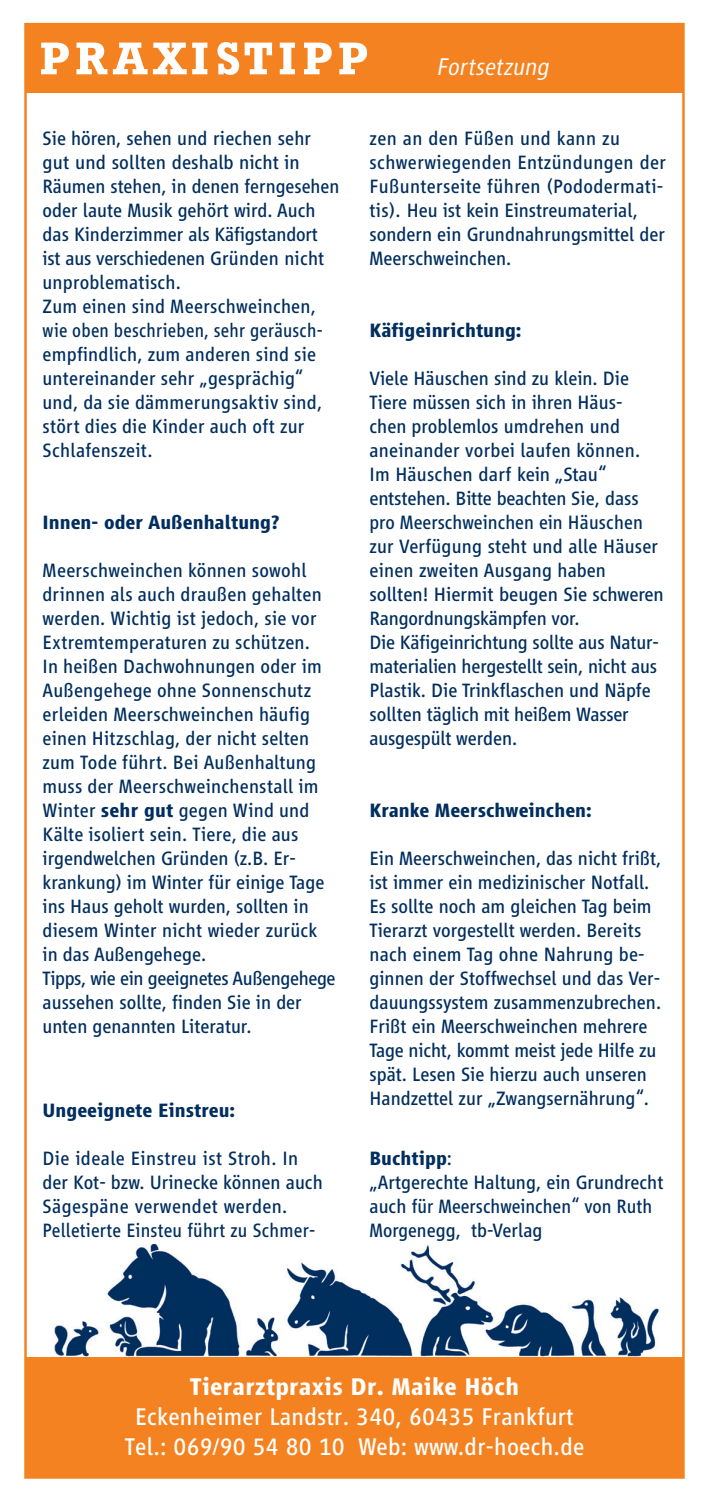
<style>
.page{position:relative;width:709px;height:1503px;background:#fff}
.page>*{position:absolute;margin:0;border:0;box-sizing:border-box;transform-origin:0 0}
.t1{font:25px "Vialog";letter-spacing:.01em;color:#fff}
.t2{font:700 25px "Vialog";letter-spacing:.01em;color:#fff}
.t3{font:italic 300 25px "Vialog";color:#fff}
.Fließtext{font:20px/24px "Vialog";color:#002e5e}
.Hervorhebung{font:20px/24px "Vialog";letter-spacing:-.01em;color:#002e5e}
.Fließtext-2{font:20px/24px "Vialog";letter-spacing:.02em;color:#002e5e}
.Fließtext-3{font:700 20px "Vialog";color:#002e5e}
.Hervorhebung-2{font:700 20px "Vialog";color:#002e5e}
.s1{font-weight:700}
.s2{font-weight:400}
</style>
<div class="page">
<img style="left:54px;top:1244px;width:631px;height:123px">
<div style="left:26px;top:24px;width:657px;height:68px;background:#f58220"></div>
<div style="left:26px;top:1356px;width:657px;height:121px;background:#f58220"></div>
<svg style="left:41px;top:42px;width:326px;height:33px"></svg>
<p class="Fließtext" style="left:43px;top:126px;width:298px">Sie hören, sehen und riechen sehr gut und sollten deshalb nicht in<br>Räumen stehen, in denen ferngesehen oder laute Musik gehört wird. Auch das Kinderzimmer als Käfigstandort ist aus verschiedenen Gründen nicht unproblematisch.<br>Zum einen sind Meerschweinchen, wie oben beschrieben, sehr geräusch&shy;empfindlich, zum anderen sind sie untereinander sehr „gesprächig“ und, da sie dämmerungsaktiv sind, stört dies die Kinder auch oft zur<br>Schlafenszeit.</p>
<p class="Hervorhebung-2" style="left:43px;top:511px;width:238px">Innen- oder Außenhaltung?</p>
<p class="Fließtext" style="left:43px;top:558px;width:283px">Meerschweinchen können sowohl drinnen als auch draußen gehalten werden. Wichtig ist jedoch, sie vor<br>Extremtemperaturen zu schützen.<br>In heißen Dachwohnungen oder im<br>Außengehege ohne Sonnenschutz erleiden Meerschweinchen häufig einen Hitzschlag, der nicht selten zum Tode führt. Bei Außenhaltung muss der Meerschweinchenstall im<br>Winter <span class="s1">sehr gut</span> gegen Wind und<br>Kälte isoliert sein. Tiere, die aus irgendwelchen Gründen (z.B. Er&shy;krankung) im Winter für einige Tage ins Haus geholt wurden, sollten in diesem Winter nicht wieder zurück in das Außengehege.</p>
<p class="Fließtext" style="left:43px;top:966px;width:294px">Tipps, wie ein geeignetes Außengehege aussehen sollte, finden Sie in der unten genannten Literatur.</p>
<p class="Fließtext-3" style="left:43px;top:1099px;width:194px">Ungeeignete Einstreu:</p>
<p class="Fließtext" style="left:43px;top:1146px;width:282px">Die ideale Einstreu ist Stroh. In der Kot- bzw. Urinecke können auch Sägespäne verwendet werden.<br>Pelletierte Einsteu führt zu Schmer-</p>
<p class="t3" style="left:436px;top:53px;width:119px">Fortsetzung</p>
<p class="Fließtext-2" style="left:369px;top:126px;width:298px">zen an den Füßen und kann zu schwerwiegenden Entzündungen der Fußunterseite führen (Pododermati&shy;tis). Heu ist kein Einstreumaterial,</p>
<p class="Fließtext" style="left:369px;top:222px;width:297px">sondern ein Grundnahrungsmittel der<br>Meerschweinchen.</p>
<p class="Fließtext-3" style="left:369px;top:319px;width:154px">Käfigeinrichtung:</p>
<p class="Fließtext" style="left:369px;top:366px;width:296px">Viele Häuschen sind zu klein. Die<br>Tiere müssen sich in ihren Häus&shy;chen problemlos umdrehen und aneinander vorbei laufen können.<br>Im Häuschen darf kein „Stau“ entstehen. Bitte beachten Sie, dass pro Meerschweinchen ein Häuschen zur Verfügung steht und alle Häuser einen zweiten Ausgang haben sollten! Hiermit beugen Sie schweren<br>Rangordnungskämpfen vor.</p>
<p class="Hervorhebung" style="left:369px;top:630px;width:291px">Die Käfigeinrichtung sollte aus Natur&shy;materialien hergestellt sein, nicht aus Plastik. Die Trinkflaschen und Näpfe sollten täglich mit heißem Wasser ausgespült werden.</p>
<p class="Fließtext-3" style="left:369px;top:799px;width:224px">Kranke Meerschweinchen:</p>
<p class="Fließtext" style="left:369px;top:846px;width:293px">Ein Meerschweinchen, das nicht frißt, ist immer ein medizinischer Notfall.<br>Es sollte noch am gleichen Tag beim Tierarzt vorgestellt werden. Bereits nach einem Tag ohne Nahrung be&shy;ginnen der Stoffwechsel und das Ver&shy;dauungssystem zusammenzubrechen.<br>Frißt ein Meerschweinchen mehrere Tage nicht, kommt meist jede Hilfe zu spät. Lesen Sie hierzu auch unseren Handzettel zur „Zwangsernährung“.</p>
<p class="Fließtext-3" style="left:369px;top:1147px;width:84px">Buchtipp<span class="s2">:</span></p>
<p class="Fließtext" style="left:369px;top:1170px;width:295px">„Artgerechte Haltung, ein Grundrecht auch für Meerschweinchen“ von Ruth<br>Morgenegg, tb-Verlag</p>
<p class="t2" style="left:190px;top:1372px;width:330px">Tierarztpraxis Dr. Maike Höch</p>
<p class="t1" style="left:135px;top:1402px;width:440px">Eckenheimer Landstr. 340, 60435 Frankfurt</p>
<p class="t1" style="left:125px;top:1432px;width:461px">Tel.: 069/90 54 80 10 Web: www.dr-hoech.de</p>
</div>
